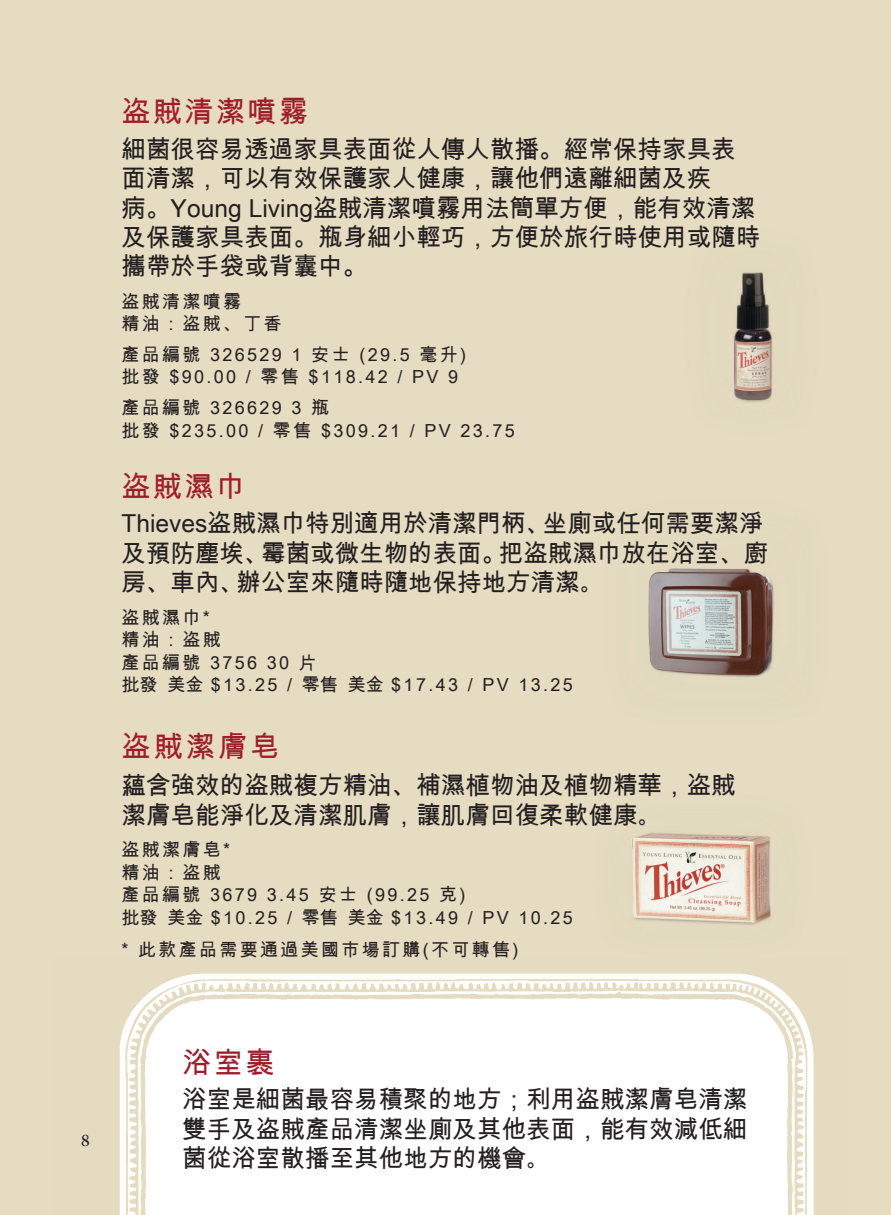
<style>
.page{position:relative;width:891px;height:1215px;background:#e5dcc1}
.page>*{position:absolute;margin:0;border:0;box-sizing:border-box;transform-origin:0 0}
.Subheader{font:29.25px "Arial Unicode MS";letter-spacing:.075em;color:#a11c2a}
.pricing{font:29.25px "Arial Unicode MS";letter-spacing:.1em;color:#a11c2a}
.t1{font:24.75px/29.2px "Arial Unicode MS";letter-spacing:.005em;color:#231f20}
.pricing-2{font:18px/22.5px "Arial Unicode MS";letter-spacing:.13em;color:#231f20}
.t2{font:18px "Kepler Std";color:#231f20}
.s1{font-size:20.25px}
</style>
<div class="page">
<svg style="left:53px;top:959px;width:795px;height:256px;background:#e6dec6"></svg>
<svg style="left:125px;top:978px;width:682px;height:237px"></svg>
<p class="Subheader" style="left:122px;top:91px;width:188px">盗賊清潔噴霧</p>
<p class="t1" style="left:122px;top:134px;width:640px">細菌很容易透過家具表面從人傳人散播。經常保持家具表面清潔，可以有效保護家人健康，讓他們遠離細菌及疾<br>病。Young Living盗賊清潔噴霧用法簡單方便，能有效清潔及保護家具表面。瓶身細小輕巧，方便於旅行時使用或隨時攜帶於手袋或背囊中。</p>
<p class="pricing-2" style="left:122px;top:290px;width:162px">盗賊清潔噴霧<br>精油：盗賊、丁香</p>
<p class="pricing-2" style="left:122px;top:343px;width:346px">產品編號 326529 1 安士 (29.5 毫升)批發 $90.00 / 零售 $118.42 / PV 9</p>
<p class="pricing-2" style="left:122px;top:396px;width:395px">產品編號 326629 3 瓶<br>批發 $235.00 / 零售 $309.21 / PV 23.75</p>
<p class="Subheader" style="left:122px;top:465px;width:125px">盗賊濕巾</p>
<p class="t1" style="left:122px;top:509px;width:648px">Thieves盗賊濕巾特別適用於清潔門柄、坐廁或任何需要潔淨及預防塵埃、霉菌或微生物的表面。把盗賊濕巾放在浴室、廚房、車內、辦公室來隨時隨地保持地方清潔<span class="s1">。</span></p>
<p class="pricing-2" style="left:122px;top:606px;width:453px">盗賊濕巾*<br>精油：盗賊<br>產品編號 3756 30 片<br>批發 美金 $13.25 / 零售 美金 $17.43 / PV 13.25</p>
<p class="pricing" style="left:122px;top:726px;width:159px">盗賊潔膚皂</p>
<p class="t1" style="left:122px;top:771px;width:616px">蘊含強效的盗賊複方精油、補濕植物油及植物精華，盗賊潔膚皂能淨化及清潔肌膚，讓肌膚回復柔軟健康<span class="s1">。</span></p>
<p class="pricing-2" style="left:122px;top:838px;width:453px">盗賊潔膚皂*<br>精油：盗賊<br>產品編號 3679 3.45 安士 (99.25 克)<br>批發 美金 $10.25 / 零售 美金 $13.49 / PV 10.25</p>
<p class="pricing-2" style="left:122px;top:939px;width:399px">* 此款產品需要通過美國市場訂購(不可轉售)</p>
<p class="t2" style="left:81px;top:1130px;width:10px">8</p>
<p class="Subheader" style="left:182px;top:1041px;width:94px">浴室裹</p>
<p class="t1" style="left:182px;top:1084px;width:567px;text-align:justify">浴室是細菌最容易積聚的地方；利用盗賊潔膚皂清潔雙手及盗賊產品清潔坐廁及其他表面，能有效減低細菌從浴室散播至其他地方的機會<span class="s1">。</span></p>
</div>
